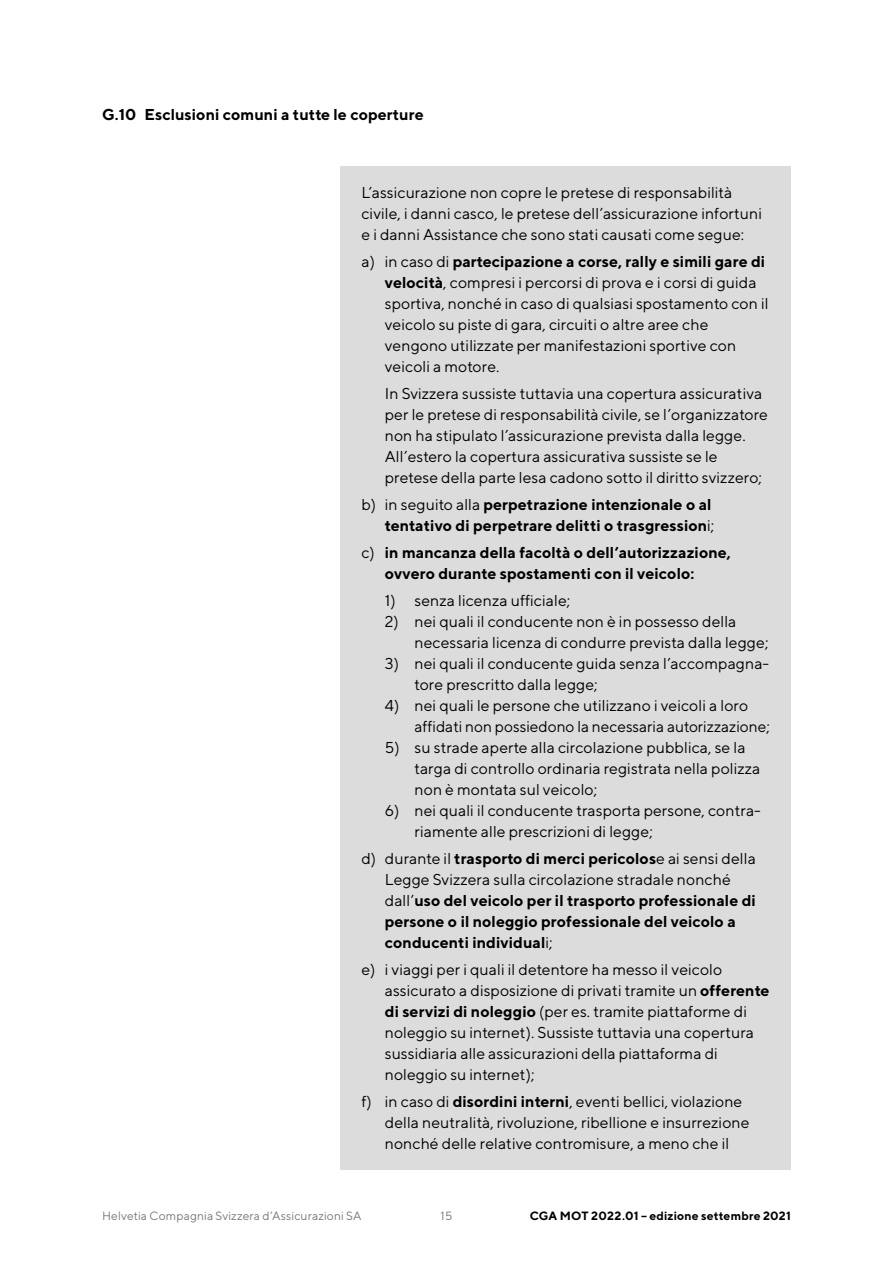
<style>
.page{position:relative;width:893px;height:1263px;background:#fff}
.page>*{position:absolute;margin:0;border:0;box-sizing:border-box;transform-origin:0 0}
.Copy_10_5_14_Regular{font:15.75px/21px "TT Norms";letter-spacing:.005em;color:#000}
.Copy_10_5_14_Regular-2{font:700 15.75px/21px "TT Norms";letter-spacing:.005em;color:#000}
._02_Titel-Absatz_10{font:700 15.75px "TT Norms";letter-spacing:.005em;color:#000}
.t1{font:12px "TT Norms";letter-spacing:.01em;color:#787878}
.t2{font:700 12px "TT Norms";letter-spacing:.015em;color:#000}
.s1{font-weight:700}
.s2{font-weight:400}
</style>
<div class="page">
<div style="left:340px;top:166px;width:451px;height:95px;background:#dcdcdc"></div>
<div style="left:340px;top:235px;width:451px;height:158px;background:#dcdcdc"></div>
<div style="left:340px;top:367px;width:451px;height:137px;background:#dcdcdc"></div>
<div style="left:340px;top:478px;width:451px;height:74px;background:#dcdcdc"></div>
<div style="left:340px;top:526px;width:451px;height:74px;background:#dcdcdc"></div>
<div style="left:340px;top:595px;width:451px;height:74px;background:#dcdcdc"></div>
<div style="left:340px;top:637px;width:451px;height:74px;background:#dcdcdc"></div>
<div style="left:340px;top:679px;width:451px;height:74px;background:#dcdcdc"></div>
<div style="left:340px;top:721px;width:451px;height:95px;background:#dcdcdc"></div>
<div style="left:340px;top:784px;width:451px;height:74px;background:#dcdcdc"></div>
<div style="left:340px;top:832px;width:451px;height:137px;background:#dcdcdc"></div>
<div style="left:340px;top:943px;width:451px;height:158px;background:#dcdcdc"></div>
<div style="left:340px;top:1075px;width:451px;height:95px;background:#dcdcdc"></div>
<p class="_02_Titel-Absatz_10" style="left:102px;top:104px;width:323px">G.10 Esclusioni comuni a tutte le coperture</p>
<p class="Copy_10_5_14_Regular" style="left:361px;top:182px;width:402px">L’assicurazione non copre le pretese di responsabilità civile, i danni casco, le pretese dell’assicurazione infortuni e i danni Assistance che sono stati causati come segue:</p>
<p class="Copy_10_5_14_Regular" style="left:385px;top:251px;width:385px;text-indent:-23px">a) in caso di <span class="s1">partecipazione a corse, rally e simili gare di velocità</span>, compresi i percorsi di prova e i corsi di guida sportiva, nonché in caso di qualsiasi spostamento con il veicolo su piste di gara, circuiti o altre aree che vengono utilizzate per manifestazioni sportive con veicoli a motore.</p>
<p class="Copy_10_5_14_Regular" style="left:385px;top:383px;width:385px">In Svizzera sussiste tuttavia una copertura assicurativa per le pretese di responsabilità civile, se l’organizzatore non ha stipulato l’assicurazione prevista dalla legge.<br>All’estero la copertura assicurativa sussiste se le pretese della parte lesa cadono sotto il diritto svizzero;</p>
<p class="Copy_10_5_14_Regular-2" style="left:361px;top:494px;width:354px;text-align:right"><span class="s2">b) in seguito alla</span> perpetrazione intenzionale o al tentativo di perpetrare delitti o trasgression<span class="s2">i;</span></p>
<p class="Copy_10_5_14_Regular-2" style="left:385px;top:542px;width:348px;text-indent:-23px"><span class="s2">c)</span> in mancanza della facoltà o dell’autorizzazione, ovvero durante spostamenti con il veicolo:</p>
<p class="Copy_10_5_14_Regular" style="left:385px;top:590px;width:187px">1) senza licenza ufficiale;</p>
<p class="Copy_10_5_14_Regular" style="left:415px;top:611px;width:355px;text-indent:-30px">2) nei quali il conducente non è in possesso della necessaria licenza di condurre prevista dalla legge;</p>
<p class="Copy_10_5_14_Regular" style="left:415px;top:653px;width:356px;text-indent:-30px">3) nei quali il conducente guida senza l’accompagna&shy;tore prescritto dalla legge;</p>
<p class="Copy_10_5_14_Regular" style="left:415px;top:695px;width:357px;text-indent:-30px">4) nei quali le persone che utilizzano i veicoli a loro affidati non possiedono la necessaria autorizzazione;</p>
<p class="Copy_10_5_14_Regular" style="left:415px;top:737px;width:347px;text-indent:-30px">5) su strade aperte alla circolazione pubblica, se la targa di controllo ordinaria registrata nella polizza non è montata sul veicolo;</p>
<p class="Copy_10_5_14_Regular" style="left:415px;top:800px;width:348px;text-indent:-30px">6) nei quali il conducente trasporta persone, contra&shy;riamente alle prescrizioni di legge;</p>
<p class="Copy_10_5_14_Regular-2" style="left:385px;top:848px;width:373px;text-indent:-23px"><span class="s2">d) durante il</span> trasporto di merci pericolos<span class="s2">e ai sensi della Legge Svizzera sulla circolazione stradale nonché dall’</span>uso del veicolo per il trasporto professionale di persone o il noleggio professionale del veicolo a conducenti individual<span class="s2">i;</span></p>
<p class="Copy_10_5_14_Regular" style="left:385px;top:959px;width:386px;text-indent:-23px">e) i viaggi per i quali il detentore ha messo il veicolo assicurato a disposizione di privati tramite un <span class="s1">offerente di servizi di noleggio</span> (per es. tramite piattaforme di noleggio su internet). Sussiste tuttavia una copertura sussidiaria alle assicurazioni della piattaforma di noleggio su internet);</p>
<p class="Copy_10_5_14_Regular" style="left:385px;top:1091px;width:366px;text-indent:-23px">f) in caso di <span class="s1">disordini interni</span>, eventi bellici, violazione della neutralità, rivoluzione, ribellione e insurrezione nonché delle relative contromisure, a meno che il</p>
<p class="t1" style="left:102px;top:1209px;width:261px">Helvetia Compagnia Svizzera d’Assicurazioni SA</p>
<p class="t1" style="left:441px;top:1209px;width:13px">15</p>
<p class="t2" style="left:530px;top:1209px;width:263px">CGA MOT 2022.01 – edizione settembre 2021</p>
</div>
